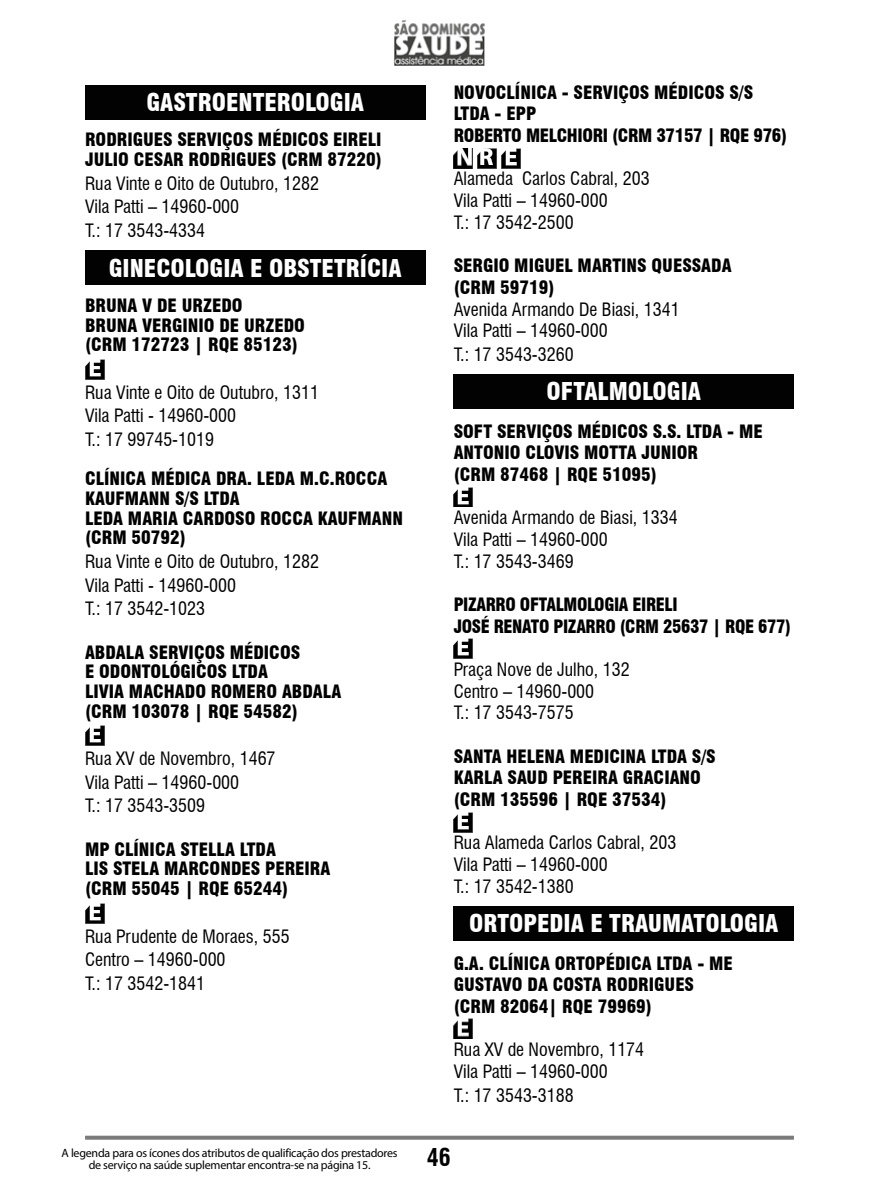
<style>
.page{position:relative;width:879px;height:1191px;background:#fff}
.page>*{position:absolute;margin:0;border:0;box-sizing:border-box;transform-origin:0 0}
.t1{font:900 condensed 24px "Swiss 721 BT";color:#fff}
.t2{font:700 condensed 24px "Swiss 721 BT";color:#000}
.t3{font:900 condensed 18px/19.6px "Swiss 721 BT";color:#000}
.t4{font:condensed 18px/23.6px "Swiss 721 BT";color:#000}
.t5{font:900 condensed 18px/21.6px "Swiss 721 BT";letter-spacing:-.02em;color:#000}
.t6{font:12px/12.8px "Myriad Pro";letter-spacing:-.02em;color:#000;text-align:center}
</style>
<div class="page">
<svg style="left:85px;top:1135px;width:709px;height:4px;background:#929292"></svg>
<img style="left:394px;top:20px;width:91px;height:45px">
<div style="left:85px;top:85px;width:340px;height:34px;background:#020203"></div>
<div style="left:85px;top:250px;width:340px;height:34px;background:#020203"></div>
<img style="left:85px;top:359px;width:19px;height:20px">
<img style="left:85px;top:726px;width:19px;height:19px">
<img style="left:85px;top:903px;width:19px;height:20px">
<img style="left:454px;top:148px;width:19px;height:20px">
<img style="left:478px;top:148px;width:19px;height:20px">
<img style="left:502px;top:148px;width:19px;height:20px">
<div style="left:454px;top:374px;width:340px;height:34px;background:#020203"></div>
<img style="left:454px;top:487px;width:19px;height:20px">
<img style="left:454px;top:639px;width:19px;height:19px">
<img style="left:454px;top:812px;width:19px;height:20px">
<div style="left:454px;top:906px;width:340px;height:34px;background:#020203"></div>
<img style="left:454px;top:1019px;width:19px;height:20px">
<h1 class="t1" style="left:146px;top:88px;width:219px">GASTROENTEROLOGIA</h1>
<p class="t3" style="left:85px;top:130px;width:298px">RODRIGUES SERVIÇOS MÉDICOS EIRELI<br>JULIO CESAR RODRIGUES (CRM 87220)</p>
<p class="t4" style="left:85px;top:171px;width:235px">Rua Vinte e Oito de Outubro, 1282<br>Vila Patti – 14960-000<br>T.: 17 3543-4334</p>
<h1 class="t1" style="left:109px;top:253px;width:294px">GINECOLOGIA E OBSTETRÍCIA</h1>
<p class="t3" style="left:85px;top:295px;width:221px">BRUNA V DE URZEDO<br>BRUNA VERGINIO DE URZEDO (CRM 172723 | RQE 85123)</p>
<p class="t4" style="left:85px;top:380px;width:235px">Rua Vinte e Oito de Outubro, 1311<br>Vila Patti - 14960-000<br>T.: 17 99745-1019</p>
<p class="t3" style="left:85px;top:469px;width:319px">CLÍNICA MÉDICA DRA. LEDA M.C.ROCCA<br>KAUFMANN S/S LTDA<br>LEDA MARIA CARDOSO ROCCA KAUFMANN (CRM 50792)</p>
<p class="t4" style="left:85px;top:549px;width:235px">Rua Vinte e Oito de Outubro, 1282<br>Vila Patti - 14960-000<br>T.: 17 3542-1023</p>
<p class="t3" style="left:85px;top:642px;width:258px">ABDALA SERVIÇOS MÉDICOS<br>E ODONTOLÓGICOS LTDA<br>LIVIA MACHADO ROMERO ABDALA (CRM 103078 | RQE 54582)</p>
<p class="t4" style="left:85px;top:746px;width:192px">Rua XV de Novembro, 1467<br>Vila Patti – 14960-000<br>T.: 17 3543-3509</p>
<p class="t3" style="left:85px;top:839px;width:247px">MP CLÍNICA STELLA LTDA<br>LIS STELA MARCONDES PEREIRA (CRM 55045 | RQE 65244)</p>
<p class="t4" style="left:85px;top:924px;width:206px">Rua Prudente de Moraes, 555<br>Centro – 14960-000<br>T.: 17 3542-1841</p>
<p class="t6" style="left:62px;top:1146px;width:337px">A legenda para os ícones dos atributos de qualificação dos prestadores de serviço na saúde suplementar encontra-se na página 15.</p>
<p class="t3" style="left:454px;top:81px;width:335px;line-height:21.6px">NOVOCLÍNICA - SERVIÇOS MÉDICOS S/S<br>LTDA - EPP<br>ROBERTO MELCHIORI (CRM 37157 | RQE 976)</p>
<p class="t4" style="left:454px;top:168px;width:197px;line-height:21.6px">Alameda Carlos Cabral, 203<br>Vila Patti – 14960-000<br>T.: 17 3542-2500</p>
<p class="t3" style="left:454px;top:255px;width:279px;line-height:21.6px">SERGIO MIGUEL MARTINS QUESSADA (CRM 59719)</p>
<p class="t4" style="left:454px;top:298px;width:227px;line-height:21.6px">Avenida Armando De Biasi, 1341<br>Vila Patti – 14960-000</p>
<p class="t4" style="left:454px;top:342px;width:122px">T.: 17 3543-3260</p>
<h1 class="t1" style="left:546px;top:377px;width:156px">OFTALMOLOGIA</h1>
<p class="t3" style="left:454px;top:420px;width:310px;line-height:21.6px">SOFT SERVIÇOS MÉDICOS S.S. LTDA - ME<br>ANTONIO CLOVIS MOTTA JUNIOR<br>(CRM 87468 | RQE 51095)</p>
<p class="t4" style="left:454px;top:507px;width:226px;line-height:21.6px">Avenida Armando de Biasi, 1334<br>Vila Patti – 14960-000<br>T.: 17 3543-3469</p>
<p class="t5" style="left:454px;top:593px;width:339px">PIZARRO OFTALMOLOGIA EIRELI<br>JOSÉ RENATO PIZARRO (CRM 25637 | RQE 677)</p>
<p class="t4" style="left:454px;top:658px;width:178px;line-height:21.6px">Praça Nove de Julho, 132<br>Centro – 14960-000<br>T.: 17 3543-7575</p>
<p class="t3" style="left:454px;top:745px;width:263px;line-height:21.6px">SANTA HELENA MEDICINA LTDA S/S<br>KARLA SAUD PEREIRA GRACIANO (CRM 135596 | RQE 37534)</p>
<p class="t4" style="left:454px;top:832px;width:224px;line-height:21.6px">Rua Alameda Carlos Cabral, 203<br>Vila Patti – 14960-000<br>T.: 17 3542-1380</p>
<h1 class="t1" style="left:469px;top:909px;width:311px">ORTOPEDIA E TRAUMATOLOGIA</h1>
<p class="t3" style="left:454px;top:952px;width:281px;line-height:21.6px">G.A. CLÍNICA ORTOPÉDICA LTDA - ME<br>GUSTAVO DA COSTA RODRIGUES (CRM 82064| RQE 79969)</p>
<p class="t4" style="left:454px;top:1038px;width:192px;line-height:21.6px">Rua XV de Novembro, 1174<br>Vila Patti – 14960-000</p>
<p class="t4" style="left:454px;top:1083px;width:122px">T.: 17 3543-3188</p>
<h1 class="t2" style="left:427px;top:1142px;width:25px">46</h1>
</div>
